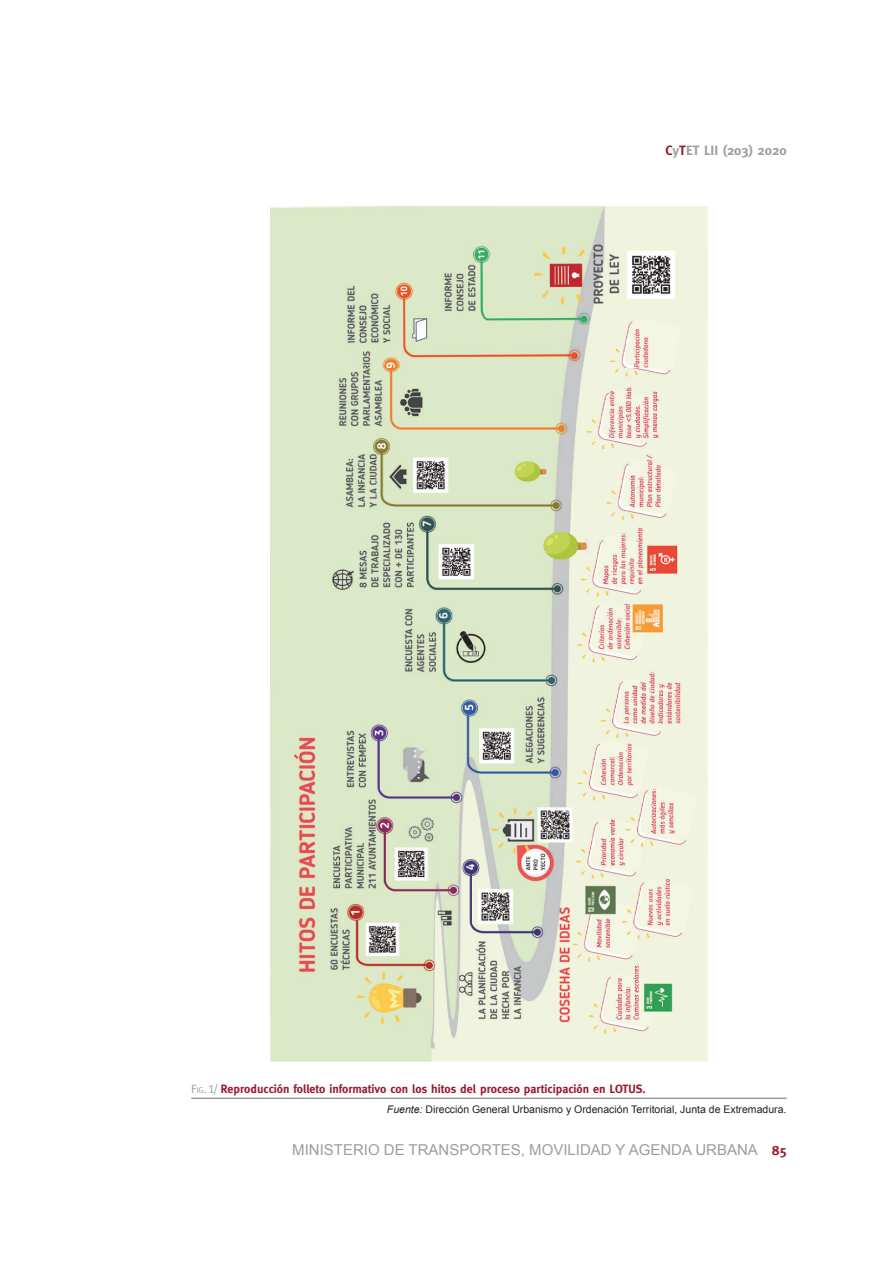
<style>
.page{position:relative;width:893px;height:1263px;background:#fff}
.page>*{position:absolute;margin:0;border:0;box-sizing:border-box;transform-origin:0 0}
.t1{font:15px "Arial";color:#9d9d9c}
.t2{font:700 13.5px "Meta";color:#9d9d9c}
.t3{font:700 12px "Meta";color:#991a2e}
.t4{font:10.5px "Arial";color:#231f20}
.s1{color:#991a2e}
.s2{font-family:"Meta Caps";font-weight:400;color:#9d9d9c}
.s3{font-family:"Meta Caps";font-weight:400;font-size:8.4px;color:#9d9d9c}
.s4{font-style:italic}
.s5{font-style:inherit}
.s6{font-family:"Meta";font-weight:700;font-size:13.5px;color:#991a2e}
</style>
<div class="page">
<img style="left:270px;top:206px;width:438px;height:856px">
<hr style="left:191px;top:1098px;width:595px;height:1px;background:#9d9d9c">
<p class="t2" style="left:665px;top:145px;width:122px"><span class="s1">C</span>y<span class="s1">T</span>ET LII (203) 2020</p>
<p class="t3" style="left:191px;top:1084px;width:456px"><span class="s2">F</span><span class="s3">IG</span><span class="s2">. 1/</span> Reproducción folleto informativo con los hitos del proceso participación en LOTUS.</p>
<p class="t4" style="left:387px;top:1104px;width:401px"><span class="s4">Fuente:</span> Dirección General Urbanismo y Ordenación Territorial, Junta de Extremadura<span class="s5">.</span></p>
<p class="t1" style="left:292px;top:1142px;width:496px">MINISTERIO DE TRANSPORTES, MOVILIDAD Y AGENDA URBANA <span class="s6">85</span></p>
</div>
